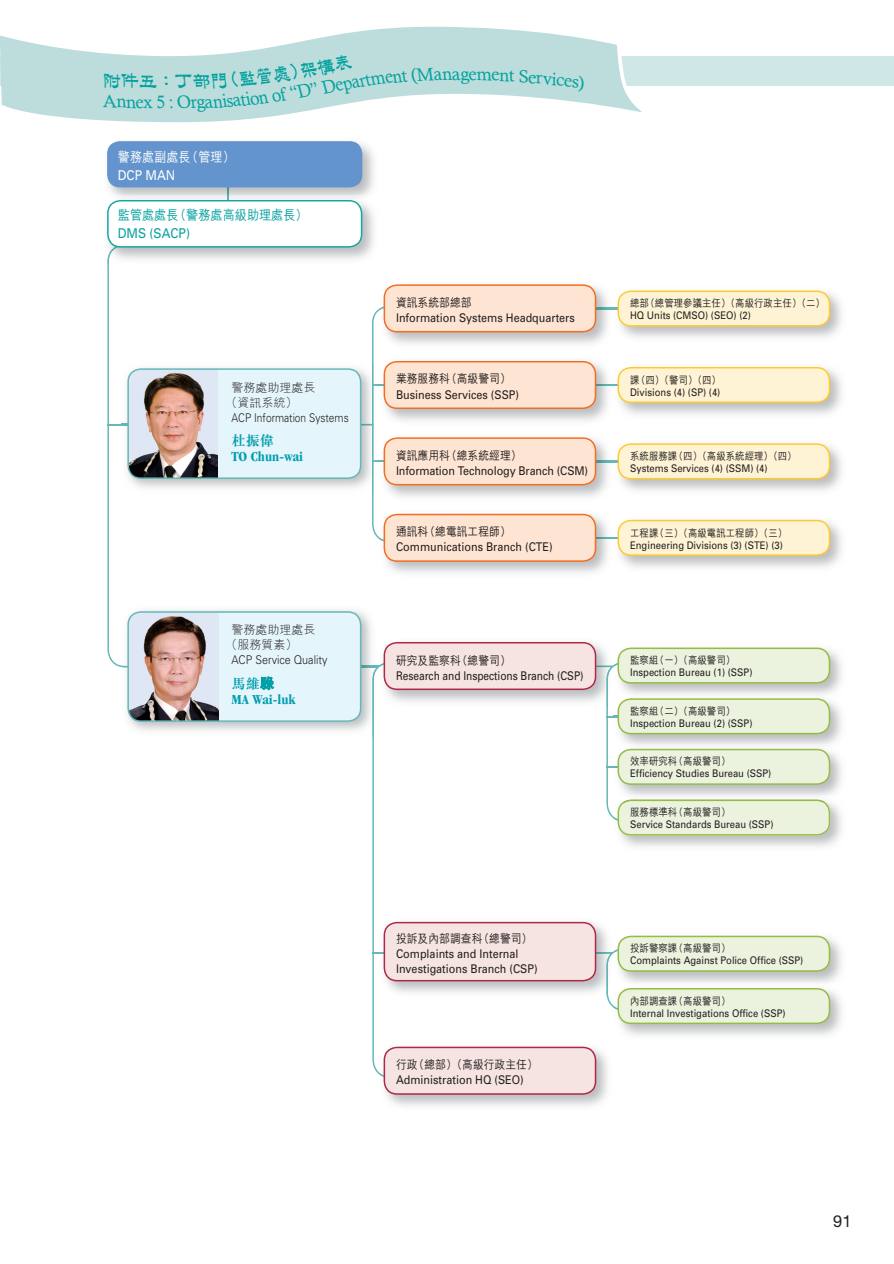
<style>
.page{position:relative;width:894px;height:1264px;background:#fff}
.page>*{position:absolute;margin:0;border:0;box-sizing:border-box;transform-origin:0 0}
.t1{font:18px "Calisto";color:#03a29f}
.t2{font:700 18px "M Li HK";color:#03a29f}
.t3{font:16.5px "Helvetica Neue";color:#231f20}
.t4{font:700 condensed 14.25px "Garamond";color:#009ead}
.t5{font:700 14.25px "M Sung HK";color:#009ead}
.t6{font:500 13.5px "M Hei HK";color:#03a29f;scale:.9 1}
.t7{font:500 13.5px "M Hei HK";color:#fff;scale:.9 1}
.t8{font:13.5px "Univers";color:#03a29f;scale:.9 1}
.t9{font:13.5px "Univers";color:#fff;scale:.9 1}
.t10{font:12px/15px "Univers";color:#231f20;scale:.9 1}
.t11{font:500 12px "M Hei HK";color:#231f20;scale:.9 1}
.t12{font:12px "Univers";color:#231f20;scale:.85 1}
.t13{font:300 12px/15px "M Hei HK";color:#231f20}
.t14{font:300 12px "Univers";color:#231f20;scale:.85 1}
.t15{font:300 12px "Univers";color:#231f20;scale:.9 1}
.t16{font:10.5px "Univers";color:#231f20;scale:.9 1}
.t17{font:500 10.5px "M Hei HK";color:#231f20;scale:.9 1}
.s1{font-weight:500}
</style>
<div class="page">
<div style="left:0;top:56px;width:894px;height:30px;background:#d0e7e7"></div>
<svg style="left:0;top:26px;width:642px;height:97px;fill:#bcdddc"></svg>
<img style="left:107px;top:141px;width:267px;height:54px">
<div style="left:107px;top:141px;width:255px;height:46px;background:#6394cd;border-radius:13px"></div>
<img style="left:362px;top:204px;width:12px;height:54px">
<img style="left:830px;top:650px;width:12px;height:43px">
<img style="left:830px;top:939px;width:12px;height:43px">
<img style="left:830px;top:991px;width:12px;height:43px">
<img style="left:387px;top:1094px;width:219px;height:12px">
<img style="left:830px;top:446px;width:12px;height:43px">
<img style="left:830px;top:370px;width:12px;height:43px">
<img style="left:830px;top:293px;width:12px;height:43px">
<img style="left:625px;top:523px;width:217px;height:45px">
<img style="left:830px;top:702px;width:12px;height:42px">
<img style="left:830px;top:803px;width:12px;height:42px">
<img style="left:830px;top:752px;width:12px;height:43px">
<svg style="left:372px;top:284px;width:458px;height:278px"></svg>
<img style="left:129px;top:613px;width:243px;height:118px">
<svg style="left:372px;top:642px;width:458px;height:452px"></svg>
<img style="left:362px;top:665px;width:15px;height:2px">
<svg style="left:107px;top:172px;width:255px;height:549px"></svg>
<div style="left:103px;top:73px;width:54px;height:35px;background:#bcdddc"></div>
<div style="left:460px;top:69px;width:124px;height:23px;background:#bcdddc"></div>
<svg style="left:175px;top:54px;width:277px;height:58px;background:#c3e0df"></svg>
<h1 class="t2" style="left:158px;top:69px;width:21px">：</h1>
<h1 class="t1" style="left:157px;top:92px;width:21px">5:</h1>
<p class="t7" style="left:118px;top:147px;width:131px">警務處副處長（管理）</p>
<p class="t9" style="left:118px;top:167px;width:65px">DCP MAN</p>
<p class="t6" style="left:118px;top:206px;width:212px">監管處處長（警務處高級助理處長）</p>
<p class="t8" style="left:118px;top:225px;width:82px">DMS (SACP)</p>
<p class="t13" style="left:225px;top:380px;width:91px;text-indent:6px">警務處助理處長（資訊系統）</p>
<p class="t14" style="left:231px;top:410px;width:140px">ACP Information Systems</p>
<h3 class="t5" style="left:231px;top:430px;width:44px">杜振偉</h3>
<h3 class="t4" style="left:231px;top:448px;width:73px">TO Chun-wai</h3>
<p class="t13" style="left:225px;top:621px;width:91px;text-indent:6px">警務處助理處長（服務質素）</p>
<p class="t15" style="left:231px;top:652px;width:108px">ACP Service Quality</p>
<h3 class="t5" style="left:231px;top:673px;width:44px">馬維<span class="s1">騄</span></h3>
<h3 class="t4" style="left:231px;top:691px;width:66px">MA Wai-luk</h3>
<h1 class="t1" style="left:452px;top:63px;width:12px">a</h1>
<p class="t11" style="left:396px;top:294px;width:86px">資訊系統部總部</p>
<p class="t10" style="left:396px;top:310px;width:200px">Information Systems Headquarters</p>
<p class="t17" style="left:630px;top:296px;width:218px">總部（總管理參議主任）（高級行政主任）（二）</p>
<p class="t16" style="left:630px;top:309px;width:136px">HQ Units (CMSO) (SEO) (2)</p>
<p class="t11" style="left:396px;top:370px;width:129px">業務服務科（高級警司）</p>
<p class="t10" style="left:396px;top:386px;width:138px">Business Services (SSP)</p>
<p class="t17" style="left:630px;top:372px;width:103px">課（四）（警司）（四）</p>
<p class="t16" style="left:630px;top:385px;width:102px">Divisions (4) (SP) (4)</p>
<p class="t11" style="left:396px;top:447px;width:141px">資訊應用科（總系統經理）</p>
<p class="t10" style="left:396px;top:463px;width:215px">Information Technology Branch (CSM)</p>
<p class="t17" style="left:630px;top:449px;width:187px">系統服務課（四）（高級系統經理）（四）</p>
<p class="t16" style="left:630px;top:462px;width:154px">Systems Services (4) (SSM) (4)</p>
<p class="t11" style="left:396px;top:523px;width:129px">通訊科（總電訊工程師）</p>
<p class="t10" style="left:396px;top:539px;width:175px">Communications Branch (CTE)</p>
<p class="t17" style="left:630px;top:525px;width:176px">工程課（三）（高級電訊工程師）（三）</p>
<p class="t16" style="left:630px;top:538px;width:171px">Engineering Divisions (3) (STE) (3)</p>
<p class="t11" style="left:396px;top:651px;width:129px">研究及監察科（總警司）</p>
<p class="t12" style="left:396px;top:668px;width:222px">Research and Inspections Branch (CSP)</p>
<p class="t17" style="left:630px;top:652px;width:118px">監察組（一）（高級警司）</p>
<p class="t16" style="left:630px;top:665px;width:137px">Inspection Bureau (1) (SSP)</p>
<p class="t17" style="left:630px;top:703px;width:118px">監察組（二）（高級警司）</p>
<p class="t16" style="left:630px;top:716px;width:137px">Inspection Bureau (2) (SSP)</p>
<p class="t17" style="left:630px;top:753px;width:113px">效率研究科（高級警司）</p>
<p class="t16" style="left:630px;top:767px;width:158px">Efficiency Studies Bureau (SSP)</p>
<p class="t17" style="left:630px;top:804px;width:113px">服務標準科（高級警司）</p>
<p class="t16" style="left:630px;top:817px;width:161px">Service Standards Bureau (SSP)</p>
<p class="t11" style="left:396px;top:929px;width:153px">投訴及內部調查科（總警司）</p>
<p class="t10" style="left:396px;top:946px;width:159px">Complaints and Internal<br>Investigations Branch (CSP)</p>
<p class="t17" style="left:630px;top:940px;width:113px">投訴警察課（高級警司）</p>
<p class="t16" style="left:630px;top:953px;width:194px">Complaints Against Police Office (SSP)</p>
<p class="t17" style="left:630px;top:993px;width:113px">內部調查課（高級警司）</p>
<p class="t16" style="left:630px;top:1006px;width:174px">Internal Investigations Office (SSP)</p>
<p class="t11" style="left:396px;top:1055px;width:159px">行政（總部）（高級行政主任）</p>
<p class="t10" style="left:396px;top:1072px;width:143px">Administration HQ (SEO)</p>
<h2 class="t3" style="left:833px;top:1211px;width:20px">91</h2>
</div>
